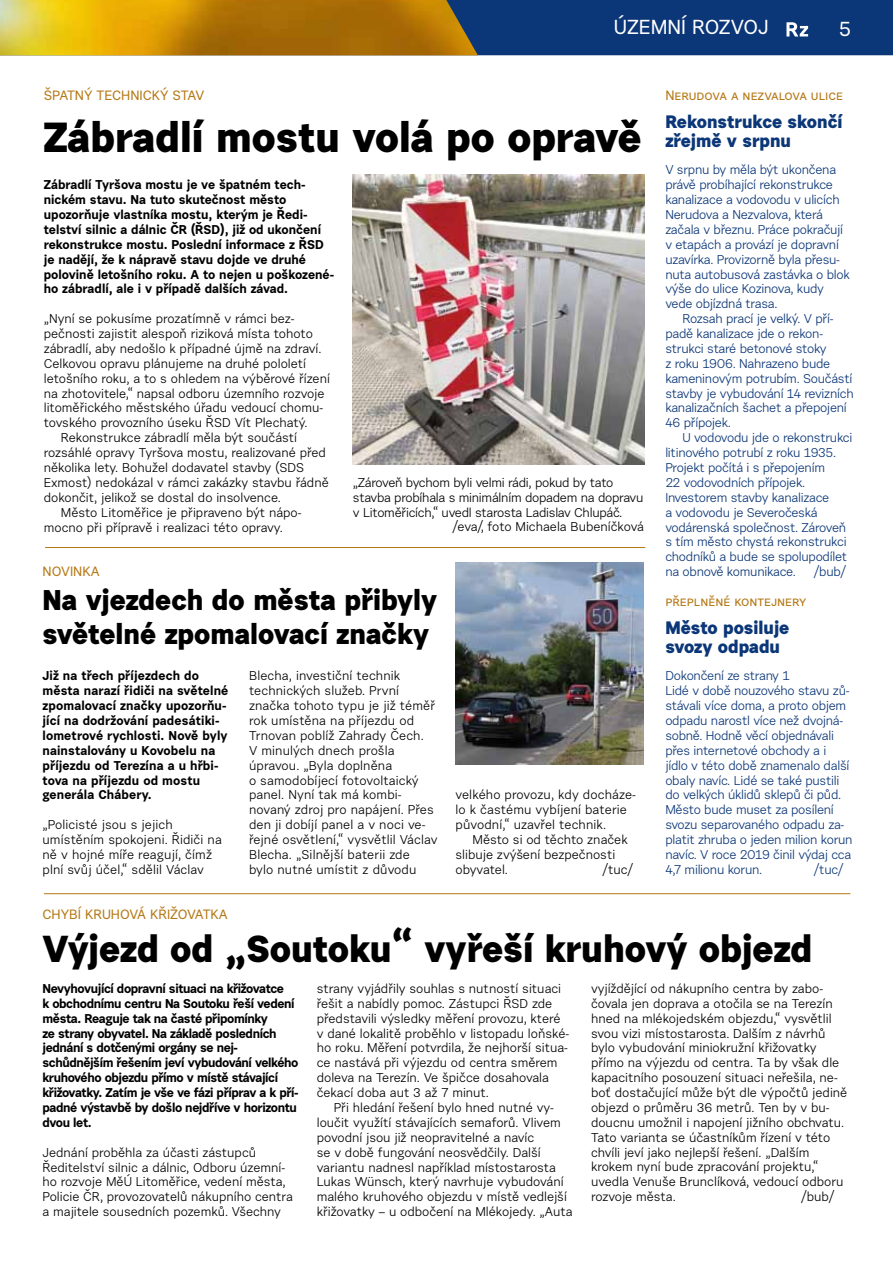
<style>
.page{position:relative;width:893px;height:1263px;background:#fff}
.page>*{position:absolute;margin:0;border:0;box-sizing:border-box;transform-origin:0 0}
.t1{font:700 42px "Urban Grotesk Me Bl";color:#000}
.t2{font:700 37.5px "Urban Grotesk Me Bl";color:#000}
.t3{font:700 28.5px/34px "Urban Grotesk Me Bl";color:#000}
.t4{font:20.25px "Urban Grotesk Me Bl";color:#fff}
.t5{font:700 18px/19.5px "Urban Grotesk Me Bl";color:#0b3677}
.t6{font:13.5px "Urban Grotesk Me Bl";color:#b57916}
.t7{font:13.5px "Urban Grotesk Me Bl";letter-spacing:.04em;color:#b57916}
.t8{font:12.75px/14.9px "Urban Grotesk Re Bo";color:#000}
.t9{font:12.75px/14.9px "Urban Grotesk Re Bo";letter-spacing:-.02em;color:#0b3677}
.t10{font:700 12.75px/14.9px "Urban Grotesk Re Bo";letter-spacing:-.005em;color:#000}
.t11{font:700 12.75px/14.9px "Urban Grotesk Re Bo";letter-spacing:-.03em;color:#000}
.t12{font:12.75px "Urban Grotesk Re Bo";letter-spacing:-.02em;color:#000}
</style>
<div class="page">
<hr style="left:45px;top:547px;width:600px;height:1px;background:#b57916">
<img style="left:353px;top:174px;width:291px;height:290px">
<img style="left:455px;top:562px;width:189px;height:202px">
<hr style="left:44px;top:893px;width:806px;height:1px;background:#b57916">
<svg style="left:0;top:0;width:893px;height:55px;background:#6a6340"></svg>
<h3 class="t4" style="left:614px;top:15px;width:27px">ÚZEMNÍ</h3>
<h3 class="t4" style="left:692px;top:15px;width:14px">ROZVOJ</h3>
<h3 class="t4" style="left:839px;top:17px;width:14px">5</h3>
<p class="t6" style="left:44px;top:87px;width:25px">ŠPATN</p>
<p class="t6" style="left:84px;top:87px;width:98px">Ý TECHNICKÝ STAV</p>
<h1 class="t1" style="left:44px;top:110px;width:599px">Zábradlí mostu volá po opravě</h1>
<p class="t10" style="left:44px;top:177px;width:292px">Zábradlí Tyršova mostu je ve špatném tech&shy;nickém stavu. Na tuto skutečnost město upozorňuje vlastníka mostu, kterým je Ředi&shy;telství silnic a dálnic ČR (ŘSD), již od ukončení rekonstrukce mostu. Poslední informace z ŘSD je nadějí, že k nápravě stavu dojde ve druhé polovině letošního roku. A to nejen u poškozené&shy;ho zábradlí, ale i v případě dalších závad.</p>
<p class="t8" style="left:44px;top:311px;width:252px">„Nyní se pokusíme prozatímně v rámci bez-</p>
<p class="t8" style="left:44px;top:326px;width:271px">pečnosti zajistit alespoň riziková místa tohoto</p>
<p class="t8" style="left:44px;top:341px;width:279px">zábradlí, aby nedošlo k případné újmě na zdraví.</p>
<p class="t8" style="left:44px;top:356px;width:264px">Celkovou opravu plánujeme na druhé pololetí</p>
<p class="t8" style="left:44px;top:371px;width:288px">letošního roku, a to s ohledem na výběrové řízení</p>
<p class="t8" style="left:44px;top:385px;width:282px">na zhotovitele,“ napsal odboru územního rozvoje</p>
<p class="t8" style="left:44px;top:400px;width:281px">litoměřického městského úřadu vedoucí chomu-</p>
<p class="t8" style="left:44px;top:415px;width:265px">tovského provozního úseku ŘSD Vít Plechatý.</p>
<p class="t8" style="left:61px;top:430px;width:238px">Rekonstrukce zábradlí měla být součástí</p>
<p class="t8" style="left:44px;top:445px;width:284px">rozsáhlé opravy Tyršova mostu, realizované před</p>
<p class="t8" style="left:44px;top:460px;width:262px">několika lety. Bohužel dodavatel stavby (SDS</p>
<p class="t8" style="left:44px;top:475px;width:286px">Exmost) nedokázal v rámci zakázky stavbu řádně</p>
<p class="t8" style="left:44px;top:490px;width:239px">dokončit, jelikož se dostal do insolvence.</p>
<p class="t8" style="left:61px;top:505px;width:242px">Město Litoměřice je připraveno být nápo-</p>
<p class="t8" style="left:44px;top:519px;width:240px">mocno při přípravě i realizaci této opravy.</p>
<p class="t12" style="left:353px;top:474px;width:262px">„Zároveň bychom byli velmi rádi, pokud by tato</p>
<p class="t12" style="left:353px;top:489px;width:292px">stavba probíhala s minimálním dopadem na dopravu</p>
<p class="t12" style="left:353px;top:504px;width:271px">v Litoměřicích,“ uvedl starosta Ladislav Chlupáč.</p>
<p class="t8" style="left:453px;top:519px;width:193px">/eva/, foto Michaela Bubeníčková</p>
<p class="t6" style="left:43px;top:563px;width:59px">novinka</p>
<h3 class="t3" style="left:43px;top:583px;width:396px">Na vjezdech do města přibyly světelné zpomalovací značky</h3>
<p class="t10" style="left:43px;top:668px;width:187px">Již na třech příjezdech do města narazí řidiči na světelné zpomalovací značky upozorňu&shy;jící na dodržování padesátiki&shy;lometrové rychlosti. Nově byly nainstalovány u Kovobelu na příjezdu od Terezína a u hřbi&shy;tova na příjezdu od mostu generála Chábery.</p>
<p class="t8" style="left:43px;top:817px;width:181px">„Policisté jsou s jejich umístěním spokojeni. Řidiči na ně v hojné míře reagují, čímž plní svůj účel,“ sdělil Václav</p>
<p class="t8" style="left:249px;top:668px;width:190px">Blecha, investiční technik technických služeb. První značka tohoto typu je již téměř rok umístěna na příjezdu od<br>Trnovan poblíž Zahrady Čech.<br>V minulých dnech prošla úpravou. „Byla doplněna<br>o samodobíjecí fotovoltaický panel. Nyní tak má kombi&shy;novaný zdroj pro napájení. Přes den ji dobíjí panel a v noci ve&shy;řejné osvětlení,“ vysvětlil Václav<br>Blecha. „Silnější baterii zde<br>bylo nutné umístit z důvodu</p>
<p class="t8" style="left:455px;top:787px;width:182px">velkého provozu, kdy docháze&shy;lo k častému vybíjení baterie původní,“ uzavřel technik.</p>
<p class="t8" style="left:455px;top:832px;width:174px;text-indent:17px">Město si od těchto značek slibuje zvýšení bezpečnosti obyvatel.</p>
<p class="t8" style="left:602px;top:862px;width:32px">/tuc/</p>
<p class="t6" style="left:665px;top:87px;width:179px">Nerudova a nezvalova ulice</p>
<h3 class="t5" style="left:665px;top:111px;width:179px">Rekonstrukce skončí zřejmě v srpnu</h3>
<p class="t9" style="left:665px;top:162px;width:186px">V srpnu by měla být ukončena právě probíhající rekonstrukce kanalizace a vodovodu v ulicích<br>Nerudova a Nezvalova, která začala v březnu. Práce pokračují v etapách a provází je dopravní uzavírka. Provizorně byla přesu&shy;nuta autobusová zastávka o blok výše do ulice Kozinova, kudy vede objízdná trasa.</p>
<p class="t9" style="left:665px;top:311px;width:190px;text-indent:17px">Rozsah prací je velký. V pří&shy;padě kanalizace jde o rekon&shy;strukci staré betonové stoky<br>z roku 1906. Nahrazeno bude kameninovým potrubím. Součástí stavby je vybudování 14 revizních kanalizačních šachet a přepojení<br>46 přípojek.</p>
<p class="t9" style="left:665px;top:430px;width:189px;text-indent:17px">U vodovodu jde o rekonstrukci litinového potrubí z roku 1935.<br>Projekt počítá i s přepojením<br>22 vodovodních přípojek.<br>Investorem stavby kanalizace<br>a vodovodu je Severočeská vodárenská společnost. Zároveň s tím město chystá rekonstrukci chodníků a bude se spolupodílet na obnově komunikace.</p>
<p class="t9" style="left:814px;top:564px;width:34px">/bub/</p>
<p class="t6" style="left:665px;top:593px;width:143px">přeplněné kontejnery</p>
<h3 class="t5" style="left:665px;top:617px;width:126px">Město posiluje svozy odpadu</h3>
<p class="t9" style="left:665px;top:668px;width:189px">Dokončení ze strany 1<br>Lidé v době nouzového stavu zů&shy;stávali více doma, a proto objem odpadu narostl více než dvojná&shy;sobně. Hodně věcí objednávali přes internetové obchody a i<br>jídlo v této době znamenalo další obaly navíc. Lidé se také pustili do velkých úklidů sklepů či půd.<br>Město bude muset za posílení svozu separovaného odpadu za&shy;platit zhruba o jeden milion korun navíc. V roce 2019 činil výdaj cca<br>4,7 milionu korun.</p>
<p class="t9" style="left:814px;top:862px;width:31px">/tuc/</p>
<p class="t7" style="left:43px;top:905px;width:187px">chybí kruhová křižovatka</p>
<h2 class="t2" style="left:43px;top:924px;width:771px">Výjezd od „Soutoku“ vyřeší kruhový objezd</h2>
<p class="t11" style="left:43px;top:981px;width:258px">Nevyhovující dopravní situaci na křižovatce<br>k obchodnímu centru Na Soutoku řeší vedení města. Reaguje tak na časté připomínky<br>ze strany obyvatel. Na základě posledních jednání s dotčenými orgány se nej&shy;schůdnějším řešením jeví vybudování velkého kruhového objezdu přímo v místě stávající křižovatky. Zatím je vše ve fázi příprav a k pří&shy;padné výstavbě by došlo nejdříve v horizontu dvou let.</p>
<p class="t8" style="left:43px;top:1144px;width:252px">Jednání proběhla za účasti zástupců Ředitelství silnic a dálnic, Odboru územní&shy;ho rozvoje MěÚ Litoměřice, vedení města, Policie ČR, provozovatelů nákupního centra a majitele sousedních pozemků. Všechny</p>
<p class="t8" style="left:591px;top:981px;width:258px">vyjíždějící od nákupního centra by zabo&shy;čovala jen doprava a otočila se na Terezín hned na mlékojedském objezdu,“ vysvětlil svou vizi místostarosta. Dalším z návrhů bylo vybudování miniokružní křižovatky přímo na výjezdu od centra. Ta by však dle kapacitního posouzení situaci neřešila, ne&shy;boť dostačující může být dle výpočtů jedině objezd o průměru 36 metrů. Ten by v bu&shy;doucnu umožnil i napojení jižního obchvatu.<br>Tato varianta se účastníkům řízení v této chvíli jeví jako nejlepší řešení. „Dalším krokem nyní bude zpracování projektu,“ uvedla Venuše Brunclíková, vedoucí odboru rozvoje města.</p>
<p class="t8" style="left:317px;top:981px;width:254px">strany vyjádřily souhlas s nutností situaci řešit a nabídly pomoc. Zástupci ŘSD zde představili výsledky měření provozu, které v dané lokalitě proběhlo v listopadu loňské&shy;ho roku. Měření potvrdila, že nejhorší situa&shy;ce nastává při výjezdu od centra směrem doleva na Terezín. Ve špičce dosahovala čekací doba aut 3 až 7 minut.</p>
<p class="t8" style="left:317px;top:1100px;width:257px;text-indent:17px">Při hledání řešení bylo hned nutné vy&shy;loučit využítí stávajících semaforů. Vlivem povodní jsou již neopravitelné a navíc<br>se v době fungování neosvědčily. Další variantu nadnesl například místostarosta Lukas Wünsch, který navrhuje vybudování malého kruhového objezdu v místě vedlejší křižovatky – u odbočení na Mlékojedy. „Auta</p>
<p class="t8" style="left:801px;top:1189px;width:35px">/bub/</p>
</div>
